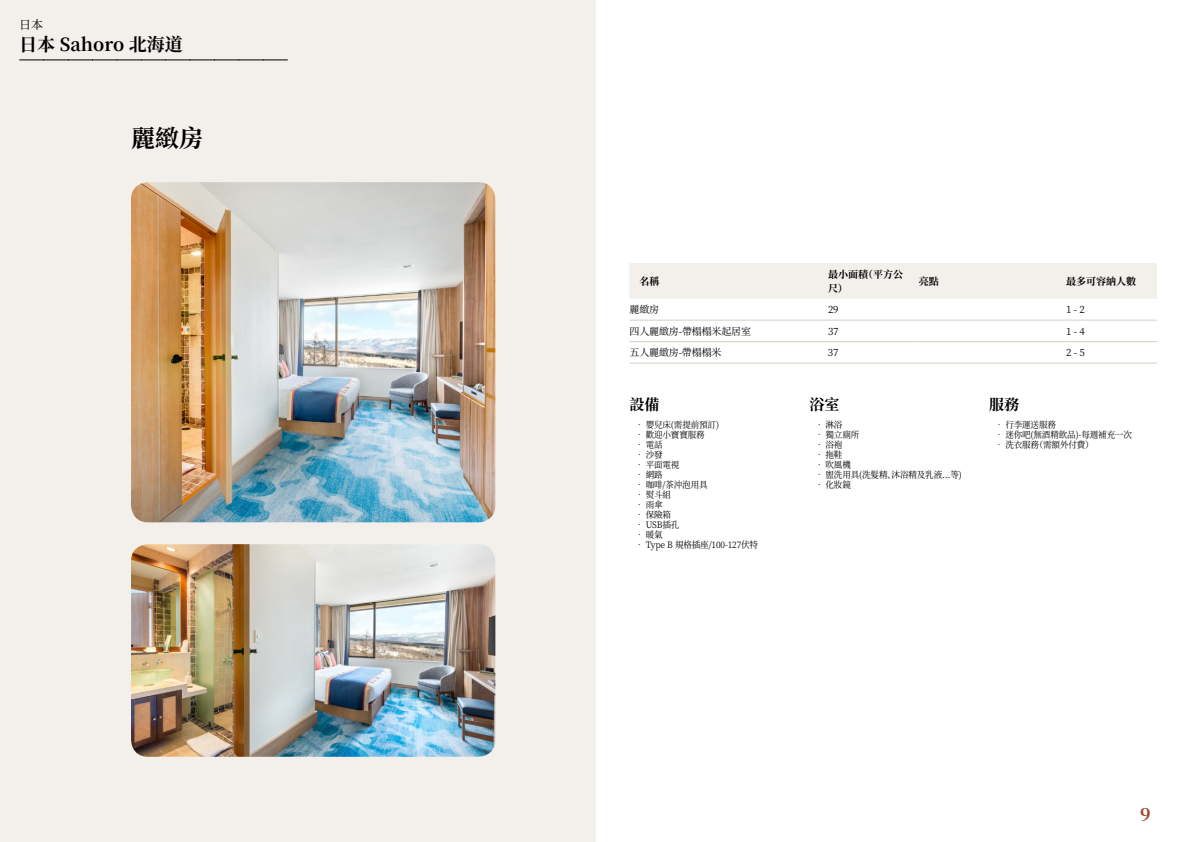
<style>
.page{position:relative;width:1191px;height:842px;background:#fff}
.page>*{position:absolute;margin:0;border:0;box-sizing:border-box;transform-origin:0 0}
.t1{font:700 24px "Noto Serif SC";color:#000}
.t2{font:700 18px "Noto Serif SC";color:#000}
.t3{font:700 18px "Noto Serif SC";color:#9d432c}
.t4{font:700 15px "Noto Serif SC";color:#000}
.t5{font:12px "Noto Serif SC";color:#000}
.t6{font:10px "Noto Serif SC";letter-spacing:-.015em;color:#000}
.t7{font:700 10px/14px "Noto Serif SC";color:#000}
.t8{font:9px "Noto Serif SC";letter-spacing:-.015em;color:#000;scale:.95 1}
</style>
<div class="page">
<div style="left:0;top:0;width:595px;height:842px;background:#f3f0ec"></div>
<img style="left:131px;top:182px;width:364px;height:340px">
<img style="left:131px;top:544px;width:364px;height:213px">
<svg style="left:20px;top:60px;width:267px;height:1px"></svg>
<div style="left:630px;top:263px;width:527px;height:36px;background:#f3f0ec"></div>
<hr style="left:629px;top:320px;width:199px;height:1px;background:#d7cdc1">
<hr style="left:828px;top:320px;width:90px;height:1px;background:#d7cdc1">
<hr style="left:918px;top:320px;width:148px;height:1px;background:#d7cdc1">
<hr style="left:1066px;top:320px;width:91px;height:1px;background:#d7cdc1">
<hr style="left:629px;top:341px;width:199px;height:1px;background:#d7cdc1">
<hr style="left:828px;top:341px;width:90px;height:1px;background:#d7cdc1">
<hr style="left:918px;top:341px;width:148px;height:1px;background:#d7cdc1">
<hr style="left:1066px;top:341px;width:91px;height:1px;background:#d7cdc1">
<hr style="left:629px;top:363px;width:199px;height:1px;background:#d7cdc1">
<hr style="left:828px;top:363px;width:90px;height:1px;background:#d7cdc1">
<hr style="left:918px;top:363px;width:148px;height:1px;background:#d7cdc1">
<hr style="left:1066px;top:363px;width:91px;height:1px;background:#d7cdc1">
<h3 class="t5" style="left:19px;top:17px;width:25px">日本</h3>
<h2 class="t2" style="left:19px;top:34px;width:165px">日本 Sahoro 北海道</h2>
<h1 class="t1" style="left:131px;top:124px;width:73px">麗緻房</h1>
<p class="t7" style="left:639px;top:274px;width:21px">名稱</p>
<p class="t7" style="left:828px;top:267px;width:76px">最小面積（平方公尺）</p>
<p class="t7" style="left:918px;top:274px;width:21px">亮點</p>
<p class="t7" style="left:1066px;top:274px;width:71px">最多可容納人數</p>
<p class="t6" style="left:629px;top:304px;width:31px">麗緻房</p>
<p class="t6" style="left:828px;top:304px;width:12px">29</p>
<p class="t6" style="left:1066px;top:304px;width:20px">1 - 2</p>
<p class="t6" style="left:629px;top:325px;width:123px">四人麗緻房-帶榻榻米起居室</p>
<p class="t6" style="left:828px;top:325px;width:12px">37</p>
<p class="t6" style="left:1066px;top:325px;width:20px">1 - 4</p>
<p class="t6" style="left:629px;top:347px;width:94px">五人麗緻房-帶榻榻米</p>
<p class="t6" style="left:828px;top:347px;width:12px">37</p>
<p class="t6" style="left:1066px;top:347px;width:20px">2 - 5</p>
<h3 class="t4" style="left:629px;top:396px;width:31px">設備</h3>
<p class="t8" style="left:635px;top:420px;width:90px">• 嬰兒床(需提前預訂)</p>
<p class="t8" style="left:635px;top:430px;width:75px">• 歡迎小寶寶服務</p>
<p class="t8" style="left:635px;top:440px;width:30px">• 電話</p>
<p class="t8" style="left:635px;top:450px;width:30px">• 沙發</p>
<p class="t8" style="left:635px;top:460px;width:48px">• 平面電視</p>
<p class="t8" style="left:635px;top:470px;width:30px">• 網路</p>
<p class="t8" style="left:635px;top:480px;width:78px">• 咖啡/茶沖泡用具</p>
<p class="t8" style="left:635px;top:490px;width:39px">• 熨斗組</p>
<p class="t8" style="left:635px;top:500px;width:30px">• 雨傘</p>
<p class="t8" style="left:635px;top:510px;width:39px">• 保險箱</p>
<p class="t8" style="left:635px;top:520px;width:48px">• USB插孔</p>
<p class="t8" style="left:635px;top:530px;width:30px">• 暖氣</p>
<p class="t8" style="left:635px;top:540px;width:131px">• Type B 規格插座/100-127伏特</p>
<h3 class="t4" style="left:809px;top:396px;width:31px">浴室</h3>
<p class="t8" style="left:815px;top:420px;width:30px">• 淋浴</p>
<p class="t8" style="left:815px;top:430px;width:48px">• 獨立廁所</p>
<p class="t8" style="left:815px;top:440px;width:30px">• 浴袍</p>
<p class="t8" style="left:815px;top:450px;width:30px">• 拖鞋</p>
<p class="t8" style="left:815px;top:460px;width:39px">• 吹風機</p>
<p class="t8" style="left:815px;top:470px;width:156px">• 盥洗用具(洗髮精、沐浴精及乳液…等)</p>
<p class="t8" style="left:815px;top:480px;width:39px">• 化妝鏡</p>
<h3 class="t4" style="left:989px;top:396px;width:31px">服務</h3>
<p class="t8" style="left:994px;top:420px;width:66px">• 行李運送服務</p>
<p class="t8" style="left:994px;top:430px;width:146px">• 迷你吧(無酒精飲品)-每週補充一次</p>
<p class="t8" style="left:994px;top:440px;width:105px">• 洗衣服務（需額外付費）</p>
<h2 class="t3" style="left:1140px;top:804px;width:12px">9</h2>
</div>
